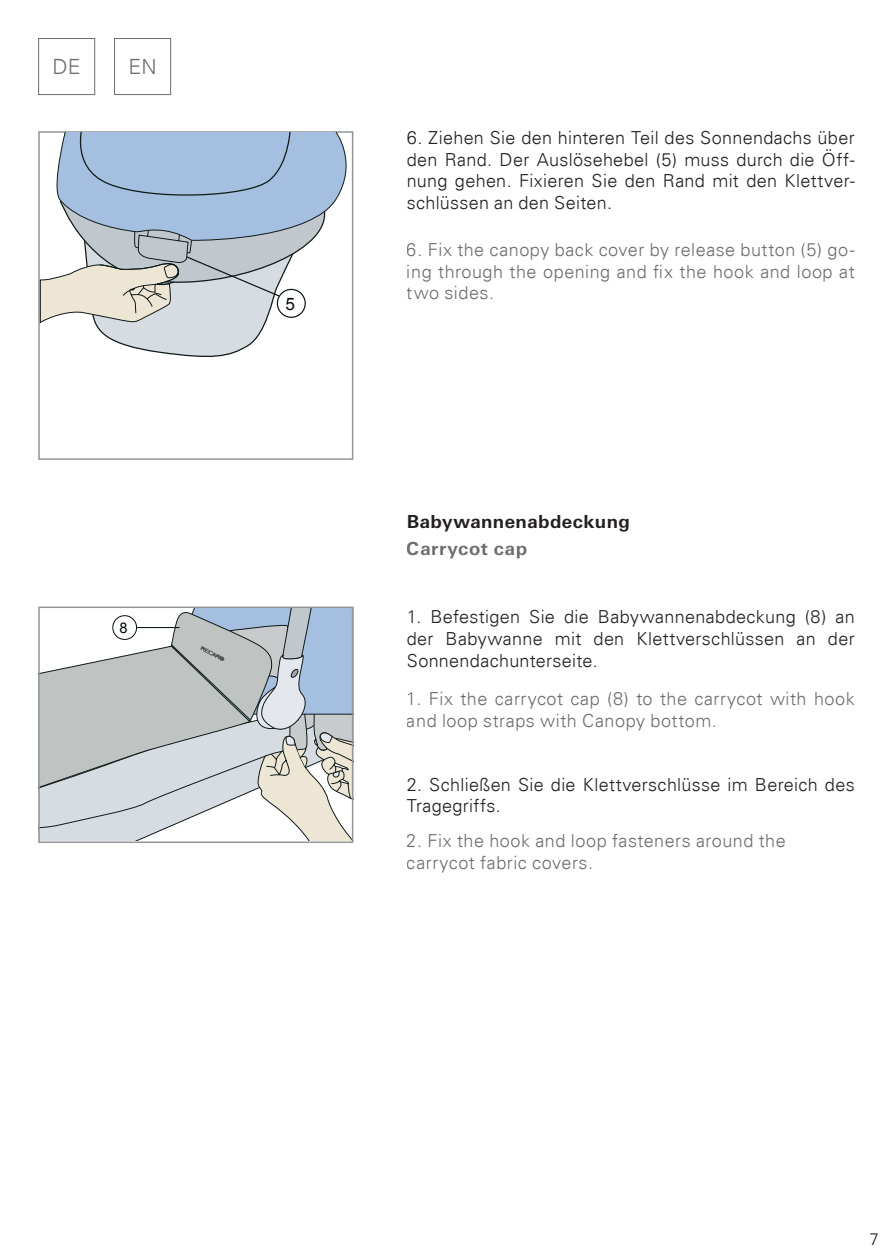
<style>
.page{position:relative;width:893px;height:1259px;background:#fff}
.page>*{position:absolute;margin:0;border:0;box-sizing:border-box;transform-origin:0 0}
.t1{font:300 21px "Univers";color:#6c6d70}
.t2{font:300 18px/21.6px "Univers";letter-spacing:.015em;color:#231f20;text-align:justify}
.t3{font:300 18px/21.6px "Univers";letter-spacing:.03em;color:#6c6d70}
.t4{font:700 18px "Univers Next W1 G";letter-spacing:.02em;color:#231f20}
.t5{font:700 18px "Univers Next W1 G";letter-spacing:.035em;color:#6c6d70}
.t6{font:17.1px "Arial";color:#040908}
.t7{font:300 16.5px "Univers";color:#231f20}
.t8{font:14.7px "Arial";color:#040908}
</style>
<div class="page">
<div style="left:38px;top:38px;width:57px;height:57px;border:1px solid #6c6d70"></div>
<div style="left:114px;top:38px;width:57px;height:57px;border:1px solid #6c6d70"></div>
<svg style="left:41px;top:609px;width:309px;height:231px"></svg>
<div style="left:113px;top:615px;width:24px;height:24px;background:#fff;border-radius:50%"></div>
<div style="left:112px;top:615px;width:25px;height:25px;border:1px solid #0f1a17;border-radius:50%"></div>
<hr style="left:137px;top:627px;width:43px;height:1px;background:#0f1a17">
<div style="left:38px;top:606px;width:315px;height:237px;border:2px solid #939598"></div>
<div style="left:38px;top:131px;width:315px;height:329px;border:2px solid #939598"></div>
<svg style="left:40px;top:133px;width:311px;height:228px"></svg>
<p class="t1" style="left:53px;top:54px;width:30px">DE</p>
<p class="t1" style="left:128px;top:54px;width:28px">EN</p>
<p class="t8" style="left:120px;top:618px;width:10px">8</p>
<p class="t6" style="left:285px;top:293px;width:11px">5</p>
<p class="t2" style="left:407px;top:127px;width:449px">6. Ziehen Sie den hinteren Teil des Sonnendachs über den Rand. Der Auslösehebel (5) muss durch die Öff&shy;nung gehen. Fixieren Sie den Rand mit den Klettver&shy;schlüssen an den Seiten.</p>
<p class="t3" style="left:407px;top:239px;width:449px;text-align:justify">6. Fix the canopy back cover by release button (5) go&shy;ing through the opening and fix the hook and loop at two sides.</p>
<p class="t4" style="left:407px;top:510px;width:225px">Babywannenabdeckung</p>
<p class="t5" style="left:407px;top:537px;width:122px">Carrycot cap</p>
<p class="t2" style="left:407px;top:606px;width:449px">1. Befestigen Sie die Babywannenabdeckung (8) an der Babywanne mit den Klettverschlüssen an der Sonnendachunterseite.</p>
<p class="t3" style="left:407px;top:688px;width:449px">1. Fix the carrycot cap (8) to the carrycot with hook and loop straps with Canopy bottom.</p>
<p class="t2" style="left:407px;top:773px;width:449px">2. Schließen Sie die Klettverschlüsse im Bereich des<br>Tragegriffs.</p>
<p class="t3" style="left:407px;top:830px;width:380px">2. Fix the hook and loop fasteners around the carrycot fabric covers.</p>
<p class="t7" style="left:869px;top:1228px;width:11px">7</p>
</div>
